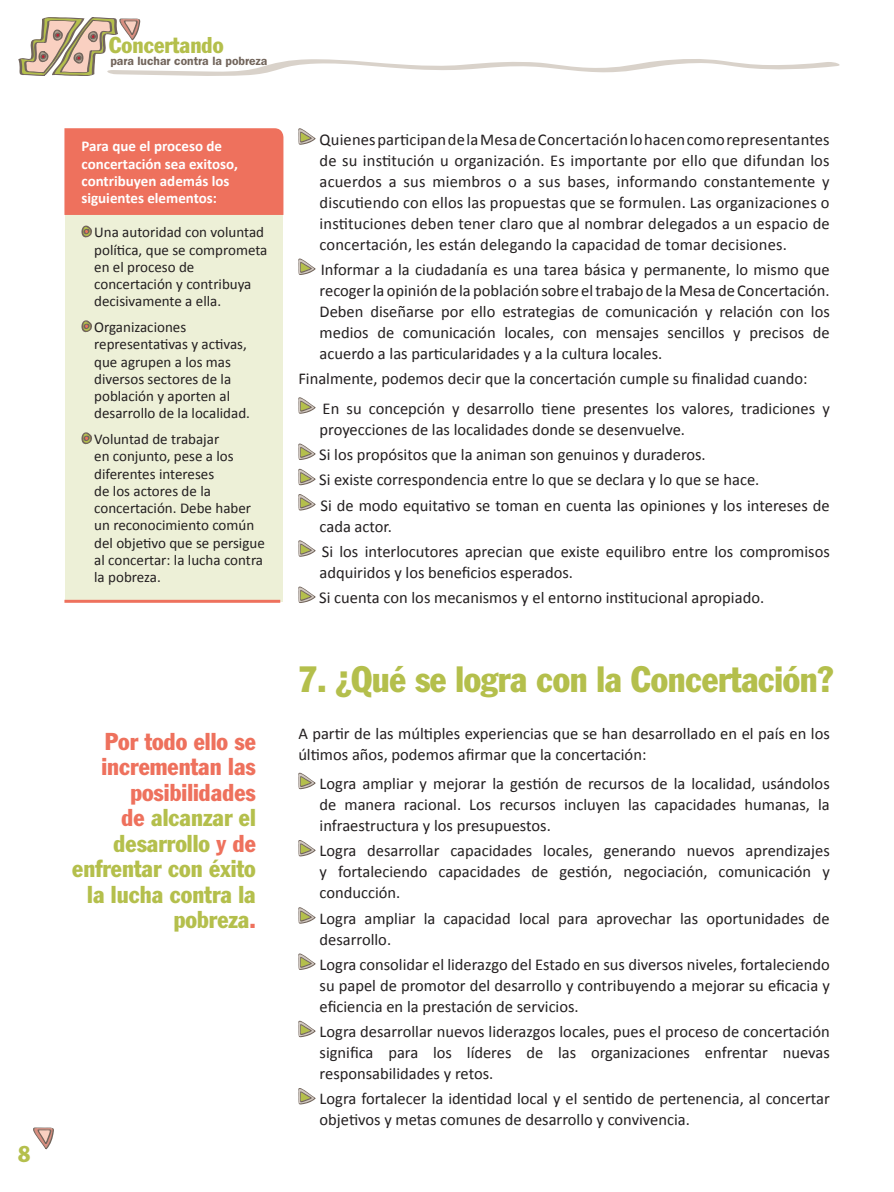
<style>
.page{position:relative;width:894px;height:1192px;background:#fff}
.page>*{position:absolute;margin:0;border:0;box-sizing:border-box;transform-origin:0 0}
.t1{font:condensed 36px "Franklin Gothic";letter-spacing:-.01em;color:#b4bf4c}
.t2{font:condensed 24px/25.5px "Franklin Gothic";color:#b4bf4c;text-align:right}
.t3{font:condensed 22.5px "Franklin Gothic";color:#b4bf4c}
.t4{font:16.5px/21px "Calibri";color:#231f20}
.t5{font:15px/17.2px "Calibri";color:#231f20}
.t6{font:700 15px/17.2px "Calibri";color:#fff}
.t7{font:600 12px "Franklin Gothic";color:#72655c}
.s1{color:#ee715d}
</style>
<div class="page">
<svg style="left:18px;top:17px;width:822px;height:59px"></svg>
<svg style="left:33px;top:1127px;width:21px;height:22px"></svg>
<div style="left:65px;top:210px;width:218px;height:391px;background:#edf0d7"></div>
<div style="left:64px;top:128px;width:219px;height:87px;background:#ee715d"></div>
<svg style="left:298px;top:128px;width:17px;height:17px"></svg>
<svg style="left:298px;top:258px;width:17px;height:17px"></svg>
<svg style="left:298px;top:397px;width:17px;height:17px"></svg>
<svg style="left:298px;top:443px;width:17px;height:17px"></svg>
<svg style="left:298px;top:468px;width:17px;height:18px"></svg>
<svg style="left:298px;top:494px;width:17px;height:17px"></svg>
<svg style="left:298px;top:540px;width:17px;height:17px"></svg>
<svg style="left:298px;top:586px;width:17px;height:17px"></svg>
<svg style="left:298px;top:772px;width:17px;height:18px"></svg>
<svg style="left:298px;top:840px;width:17px;height:17px"></svg>
<svg style="left:298px;top:907px;width:17px;height:17px"></svg>
<svg style="left:298px;top:953px;width:17px;height:17px"></svg>
<svg style="left:298px;top:1020px;width:17px;height:18px"></svg>
<svg style="left:298px;top:1088px;width:17px;height:17px"></svg>
<svg style="left:81px;top:225px;width:11px;height:13px"></svg>
<svg style="left:81px;top:320px;width:11px;height:13px"></svg>
<svg style="left:81px;top:432px;width:11px;height:13px"></svg>
<hr style="left:64px;top:600px;width:216px;height:3px;background:#ee715d">
<h3 class="t3" style="left:18px;top:1141px;width:14px">8</h3>
<h3 class="t3" style="left:109px;top:32px;width:116px">Concertando</h3>
<p class="t7" style="left:110px;top:54px;width:158px">para luchar contra la pobreza</p>
<p class="t6" style="left:81px;top:137px;width:158px">Para que el proceso de concertación sea exitoso, contribuyen además los siguientes elementos:</p>
<p class="t5" style="left:94px;top:223px;width:175px">Una autoridad con voluntad política, que se comprometa en el proceso de concertación y contribuya decisivamente a ella.</p>
<p class="t5" style="left:94px;top:318px;width:157px">Organizaciones representativas y activas, que agrupen a los mas diversos sectores de la población y aporten al desarrollo de la localidad.</p>
<p class="t5" style="left:94px;top:430px;width:172px">Voluntad de trabajar<br>en conjunto, pese a los diferentes intereses<br>de los actores de la concertación. Debe haber un reconocimiento común del objetivo que se persigue al concertar: la lucha contra la pobreza.</p>
<h2 class="t2" style="left:72px;top:728px;width:185px"><span class="s1">Por todo ello se incrementan las posibilidades<br>de</span> alcanzar el desarrollo <span class="s1">y de </span>enfrentar con éxito la lucha contra la pobreza<span class="s1">.</span></h2>
<p class="t4" style="left:320px;top:128px;width:512px;text-align:justify">Quienes participan de la Mesa de Concertación lo hacen como representantes de su institución u organización. Es importante por ello que difundan los acuerdos a sus miembros o a sus bases, informando constantemente y discutiendo con ellos las propuestas que se formulen. Las organizaciones o instituciones deben tener claro que al nombrar delegados a un espacio de concertación, les están delegando la capacidad de tomar decisiones.</p>
<p class="t4" style="left:320px;top:258px;width:512px;text-align:justify">Informar a la ciudadanía es una tarea básica y permanente, lo mismo que recoger la opinión de la población sobre el trabajo de la Mesa de Concertación.<br>Deben diseñarse por ello estrategias de comunicación y relación con los medios de comunicación locales, con mensajes sencillos y precisos de acuerdo a las particularidades y a la cultura locales.</p>
<p class="t4" style="left:323px;top:363px;width:509px;line-height:29.5px;text-indent:-24px">Finalmente, podemos decir que la concertación cumple su finalidad cuando:<br>En su concepción y desarrollo tiene presentes los valores, tradiciones y</p>
<p class="t4" style="left:319px;top:416px;width:512px;line-height:25.2px">proyecciones de las localidades donde se desenvuelve.<br>Si los propósitos que la animan son genuinos y duraderos.<br>Si existe correspondencia entre lo que se declara y lo que se hace.<br>Si de modo equitativo se toman en cuenta las opiniones y los intereses de</p>
<p class="t4" style="left:320px;top:513px;width:512px;line-height:25.2px">cada actor.<br>Si los interlocutores aprecian que existe equilibro entre los compromisos</p>
<p class="t4" style="left:319px;top:559px;width:447px;line-height:25.2px">adquiridos y los beneficios esperados.<br>Si cuenta con los mecanismos y el entorno institucional apropiado.</p>
<h1 class="t1" style="left:298px;top:657px;width:537px">7. ¿Qué se logra con la Concertación?</h1>
<p class="t4" style="left:298px;top:722px;width:533px">A partir de las múltiples experiencias que se han desarrollado en el país en los últimos años, podemos afirmar que la concertación:</p>
<p class="t4" style="left:320px;top:772px;width:512px;text-align:justify">Logra ampliar y mejorar la gestión de recursos de la localidad, usándolos de manera racional. Los recursos incluyen las capacidades humanas, la infraestructura y los presupuestos.</p>
<p class="t4" style="left:320px;top:840px;width:512px;text-align:justify">Logra desarrollar capacidades locales, generando nuevos aprendizajes y fortaleciendo capacidades de gestión, negociación, comunicación y conducción.</p>
<p class="t4" style="left:320px;top:907px;width:512px">Logra ampliar la capacidad local para aprovechar las oportunidades de desarrollo.</p>
<p class="t4" style="left:320px;top:953px;width:512px;text-align:justify">Logra consolidar el liderazgo del Estado en sus diversos niveles, fortaleciendo su papel de promotor del desarrollo y contribuyendo a mejorar su eficacia y eficiencia en la prestación de servicios.</p>
<p class="t4" style="left:320px;top:1020px;width:512px;text-align:justify">Logra desarrollar nuevos liderazgos locales, pues el proceso de concertación significa para los líderes de las organizaciones enfrentar nuevas responsabilidades y retos.</p>
<p class="t4" style="left:320px;top:1088px;width:512px">Logra fortalecer la identidad local y el sentido de pertenencia, al concertar objetivos y metas comunes de desarrollo y convivencia.</p>
</div>
